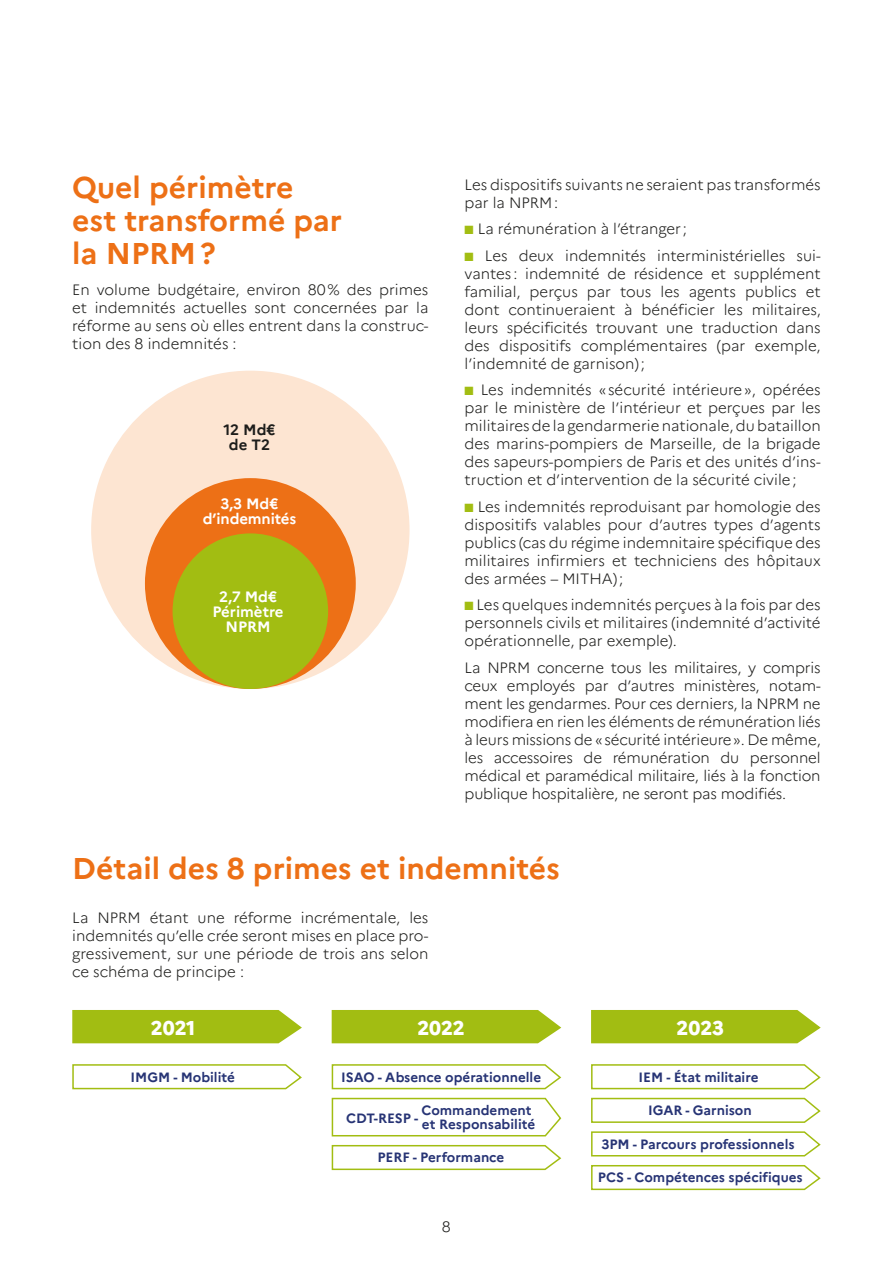
<style>
.page{position:relative;width:893px;height:1263px;background:#fff}
.page>*{position:absolute;margin:0;border:0;box-sizing:border-box;transform-origin:0 0}
.t1{font:700 30px/33px "Marianne";color:#ed7016}
.t2{font:800 19.95px "Marianne";color:#fff}
.t3{font:300 15px/18px "Marianne";color:#1d1d1b;text-align:justify}
.t4{font:700 15px/15px "Marianne";letter-spacing:-.01em;color:#fff;text-align:center}
.t5{font:700 15px/15px "Marianne";color:#1d1d1b;text-align:center}
.t6{font:700 13.5px/13.5px "Marianne";color:#273475}
.s1{color:#a2bd12}
</style>
<div class="page">
<div style="left:91px;top:371px;width:319px;height:318px;background:#fde5d2;border-radius:50%"></div>
<div style="left:145px;top:478px;width:211px;height:211px;background:#ed7016;border-radius:50%"></div>
<div style="left:173px;top:533px;width:155px;height:156px;background:#a2bd12;border-radius:50%"></div>
<svg style="left:331px;top:1010px;width:231px;height:34px;background:#a8c123"></svg>
<svg style="left:72px;top:1010px;width:230px;height:34px;background:#a8c122"></svg>
<svg style="left:591px;top:1010px;width:230px;height:34px;background:#a8c122"></svg>
<svg style="left:72px;top:1064px;width:230px;height:26px"></svg>
<svg style="left:331px;top:1064px;width:231px;height:26px"></svg>
<svg style="left:331px;top:1097px;width:231px;height:40px"></svg>
<svg style="left:331px;top:1144px;width:231px;height:27px"></svg>
<svg style="left:591px;top:1064px;width:230px;height:26px"></svg>
<svg style="left:591px;top:1097px;width:230px;height:26px"></svg>
<svg style="left:591px;top:1131px;width:230px;height:26px"></svg>
<svg style="left:591px;top:1165px;width:230px;height:26px"></svg>
<h1 class="t1" style="left:72px;top:171px;width:271px">Quel périmètre est transformé par la NPRM?</h1>
<p class="t3" style="left:72px;top:280px;width:358px">En volume budgétaire, environ 80% des primes et indemnités actuelles sont concernées par la réforme au sens où elles entrent dans la construc&shy;tion des 8 indemnités :</p>
<p class="t5" style="left:223px;top:423px;width:54px">12 Md€ de T2</p>
<p class="t4" style="left:203px;top:496px;width:95px">3,3 Md€ d’indemnités</p>
<p class="t4" style="left:213px;top:589px;width:73px">2,7 Md€<br>Périmètre<br>NPRM</p>
<p class="t3" style="left:465px;top:175px;width:358px">Les dispositifs suivants ne seraient pas transformés par la NPRM:</p>
<p class="t3" style="left:465px;top:220px;width:224px"><span class="s1">■</span> La rémunération à l’étranger;</p>
<p class="t3" style="left:465px;top:246px;width:358px"><span class="s1">■</span> Les deux indemnités interministérielles sui&shy;vantes : indemnité de résidence et supplément familial, perçus par tous les agents publics et dont continueraient à bénéficier les militaires, leurs spécificités trouvant une traduction dans des dispositifs complémentaires (par exemple, l’indemnité de garnison);</p>
<p class="t3" style="left:465px;top:381px;width:358px"><span class="s1">■</span> Les indemnités «sécurité intérieure», opérées par le ministère de l’intérieur et perçues par les militaires de la gendarmerie nationale, du bataillon des marins-pompiers de Marseille, de la brigade des sapeurs-pompiers de Paris et des unités d’ins&shy;truction et d’intervention de la sécurité civile;</p>
<p class="t3" style="left:465px;top:497px;width:358px"><span class="s1">■</span> Les indemnités reproduisant par homologie des dispositifs valables pour d’autres types d’agents publics (cas du régime indemnitaire spécifique des militaires infirmiers et techniciens des hôpitaux des armées – MITHA);</p>
<p class="t3" style="left:465px;top:596px;width:358px"><span class="s1">■</span> Les quelques indemnités perçues à la fois par des personnels civils et militaires (indemnité d’activité opérationnelle, par exemple).</p>
<p class="t3" style="left:465px;top:658px;width:358px">La NPRM concerne tous les militaires, y compris ceux employés par d’autres ministères, notam&shy;ment les gendarmes. Pour ces derniers, la NPRM ne modifiera en rien les éléments de rémunération liés à leurs missions de «sécurité intérieure». De même, les accessoires de rémunération du personnel médical et paramédical militaire, liés à la fonction publique hospitalière, ne seront pas modifiés.</p>
<h1 class="t1" style="left:72px;top:852px;width:489px">Détail des 8 primes et indemnités</h1>
<p class="t3" style="left:72px;top:908px;width:358px">La NPRM étant une réforme incrémentale, les indemnités qu’elle crée seront mises en place pro&shy;gressivement, sur une période de trois ans selon ce schéma de principe :</p>
<h2 class="t2" style="left:151px;top:1015px;width:46px">2021</h2>
<h2 class="t2" style="left:417px;top:1015px;width:49px">2022</h2>
<h2 class="t2" style="left:676px;top:1015px;width:49px">2023</h2>
<p class="t6" style="left:130px;top:1070px;width:106px">IMGM - Mobilité</p>
<p class="t6" style="left:341px;top:1070px;width:202px">ISAO - Absence opérationnelle</p>
<p class="t6" style="left:346px;top:1111px;width:74px">CDT-RESP -</p>
<p class="t6" style="left:421px;top:1103px;width:115px">Commandement et Responsabilité</p>
<p class="t6" style="left:377px;top:1151px;width:128px">PERF - Performance</p>
<p class="t6" style="left:639px;top:1070px;width:121px">IEM - État militaire</p>
<p class="t6" style="left:648px;top:1103px;width:105px">IGAR - Garnison</p>
<p class="t6" style="left:601px;top:1137px;width:195px">3PM - Parcours professionnels</p>
<p class="t6" style="left:598px;top:1171px;width:207px">PCS - Compétences spécifiques</p>
<p class="t3" style="left:442px;top:1218px;width:10px">8</p>
</div>
